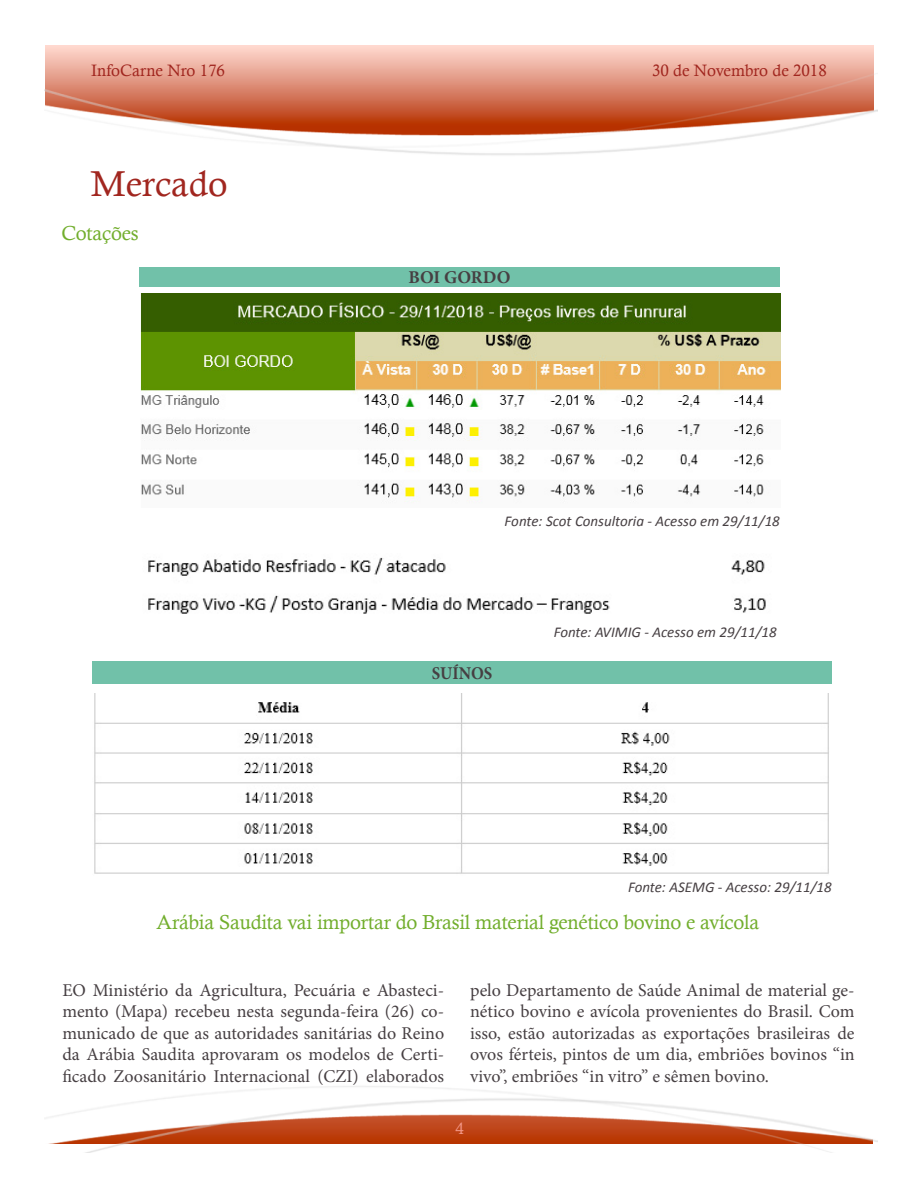
<style>
.page{position:relative;width:918px;height:1188px;background:#fff}
.page>*{position:absolute;margin:0;border:0;box-sizing:border-box;transform-origin:0 0}
.t1{font:36px "Calisto";color:#a1261f}
.t2{font:20.25px "Calisto";letter-spacing:-.01em;color:#72ae2d}
.t3{font:18px/21.6px "Minion Pro";color:#463f42;text-align:justify}
.t4{font:700 18px "Minion Pro";color:#463f42}
.t5{font:700 18px "Minion Pro";color:#463f42;scale:.93 1}
.t6{font:16.5px "Calisto";color:#a1261f}
.t7{font:16.5px "Calisto";color:#f39889}
.t8{font:italic 15px "Calibri";color:#463f42}
</style>
<div class="page">
<img style="left:44px;top:45px;width:834px;height:1107px">
<div style="left:92px;top:662px;width:740px;height:22px;background:#71c1a9"></div>
<div style="left:139px;top:267px;width:641px;height:20px;background:#71c1a9"></div>
<img style="left:140px;top:293px;width:640px;height:215px">
<img style="left:142px;top:554px;width:636px;height:66px">
<img style="left:92px;top:693px;width:738px;height:182px">
<p class="t6" style="left:91px;top:61px;width:135px">InfoCarne Nro 176</p>
<p class="t6" style="left:652px;top:61px;width:176px">30 de Novembro de 2018</p>
<h1 class="t1" style="left:91px;top:163px;width:138px">Mercado</h1>
<p class="t2" style="left:61px;top:222px;width:79px">Cotações</p>
<p class="t4" style="left:408px;top:265px;width:104px">BOI GORDO</p>
<p class="t8" style="left:505px;top:511px;width:277px">Fonte: Scot Consultoria - Acesso em 29/11/18</p>
<p class="t5" style="left:432px;top:661px;width:66px">SUÍNOS</p>
<p class="t8" style="left:554px;top:622px;width:225px">Fonte: AVIMIG - Acesso em 29/11/18</p>
<p class="t8" style="left:628px;top:877px;width:205px">Fonte: ASEMG - Acesso: 29/11/18</p>
<p class="t2" style="left:157px;top:910px;width:604px">Arábia Saudita vai importar do Brasil material genético bovino e avícola</p>
<p class="t3" style="left:62px;top:979px;width:383px">EO Ministério da Agricultura, Pecuária e Abasteci&shy;mento (Mapa) recebeu nesta segunda-feira (26) co&shy;municado de que as autoridades sanitárias do Reino da Arábia Saudita aprovaram os modelos de Certi&shy;ficado Zoosanitário Internacional (CZI) elaborados</p>
<p class="t3" style="left:470px;top:979px;width:386px">pelo Departamento de Saúde Animal de material ge&shy;nético bovino e avícola provenientes do Brasil. Com isso, estão autorizadas as exportações brasileiras de ovos férteis, pintos de um dia, embriões bovinos “in vivo”, embriões “in vitro” e sêmen bovino.</p>
<p class="t7" style="left:455px;top:1119px;width:10px">4</p>
</div>
